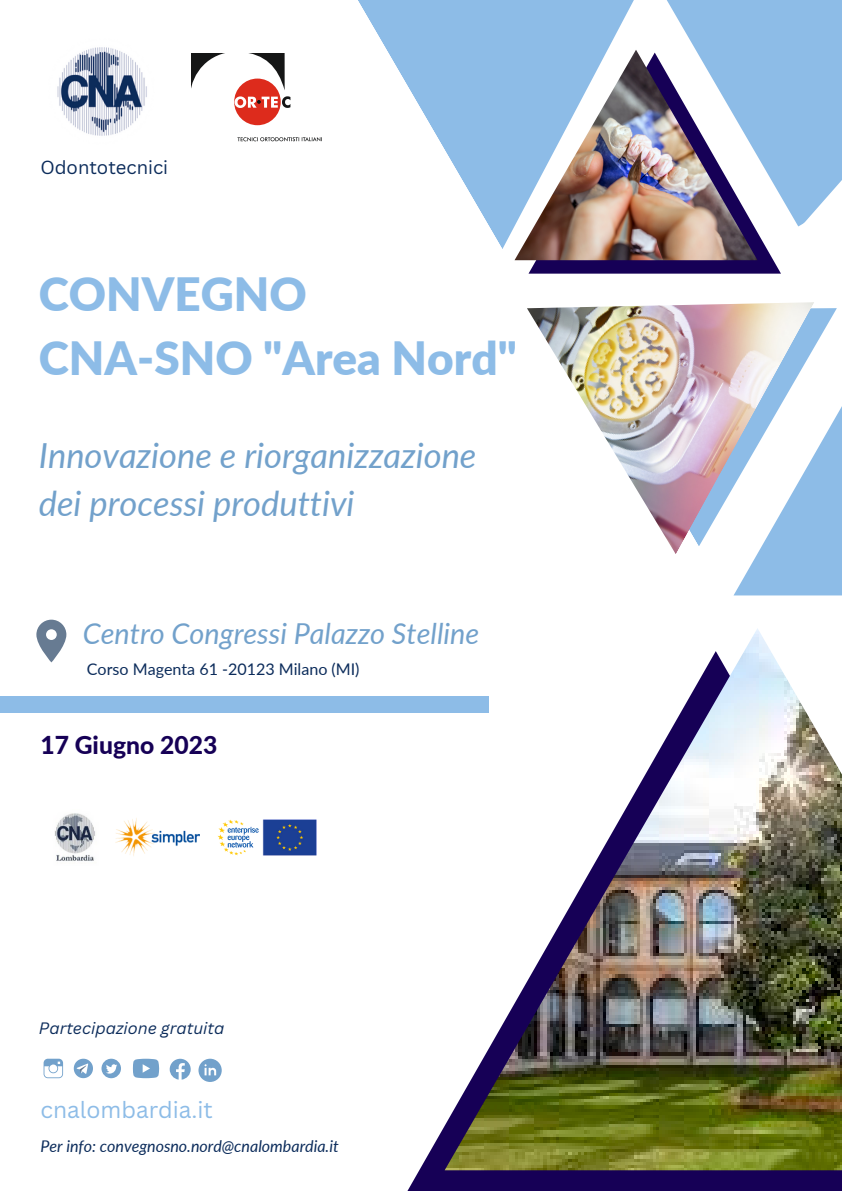
<style>
.page{position:relative;width:842px;height:1191px;background:#fff}
.page>*{position:absolute;margin:0;border:0;box-sizing:border-box;transform-origin:0 0}
.t1{font:900 45.9px/63.6px "Lato";color:#8dbce7}
.t2{font:italic 34.5px/47.7px "Lato";color:#72a1cb}
.t3{font:italic 28.8px "Lato";color:#72a1cb}
.t4{font:800 24.6px "Lato";color:#160056}
.t5{font:22.8px "Canva Sans";color:#8dbce7}
.t6{font:18.4px "Canva Sans";color:#0c2c5b}
.t7{font:italic 16.1px "Lato";color:#0c2c5b}
.t8{font:16.1px "Lato";color:#0c2c5b}
.t9{font:italic 16.1px "Canva Sans";color:#0c2c5b}
</style>
<div class="page">
<img style="left:57px;top:47px;width:90px;height:89px">
<svg style="left:528px;top:232px;width:253px;height:41px;background:#38256d"></svg>
<img style="left:514px;top:52px;width:243px;height:208px">
<svg style="left:408px;top:1125px;width:434px;height:65px;background:#321f69"></svg>
<svg style="left:358px;top:0;width:281px;height:249px;fill:#8dbce7"></svg>
<svg style="left:814px;top:308px;width:23px;height:40px"></svg>
<svg style="left:734px;top:406px;width:108px;height:189px;background:#9dc5ea"></svg>
<svg style="left:665px;top:0;width:177px;height:227px;fill:#8dbce7"></svg>
<img style="left:445px;top:628px;width:397px;height:542px">
<svg style="left:170px;top:1058px;width:21px;height:21px"></svg>
<svg style="left:198px;top:1058px;width:24px;height:23px"></svg>
<svg style="left:102px;top:1058px;width:19px;height:20px"></svg>
<svg style="left:133px;top:1058px;width:26px;height:20px"></svg>
<svg style="left:74px;top:1058px;width:19px;height:19px"></svg>
<svg style="left:44px;top:1058px;width:19px;height:20px"></svg>
<img style="left:55px;top:813px;width:41px;height:48px">
<img style="left:116px;top:818px;width:83px;height:38px">
<img style="left:217px;top:819px;width:100px;height:37px">
<svg style="left:191px;top:53px;width:131px;height:89px"></svg>
<img style="left:527px;top:302px;width:287px;height:252px">
<div style="left:0;top:696px;width:489px;height:17px;background:#8dbce7"></div>
<svg style="left:36px;top:619px;width:30px;height:43px"></svg>
<p class="t6" style="left:40px;top:154px;width:129px">Odontotecnici</p>
<h1 class="t1" style="left:39px;top:262px;width:480px">CONVEGNO<br>CNA-SNO "Area Nord"</h1>
<p class="t2" style="left:39px;top:430px;width:439px">Innovazione e riorganizzazione dei processi produttivi</p>
<p class="t3" style="left:83px;top:615px;width:398px">Centro Congressi Palazzo Stelline</p>
<p class="t8" style="left:87px;top:659px;width:274px">Corso Magenta 61 -20123 Milano (MI)</p>
<p class="t4" style="left:40px;top:729px;width:178px">17 Giugno 2023</p>
<p class="t9" style="left:39px;top:1017px;width:187px">Partecipazione gratuita</p>
<p class="t5" style="left:40px;top:1093px;width:174px">cnalombardia.it</p>
<p class="t7" style="left:40px;top:1136px;width:300px">Per info: convegnosno.nord@cnalombardia.it</p>
</div>
